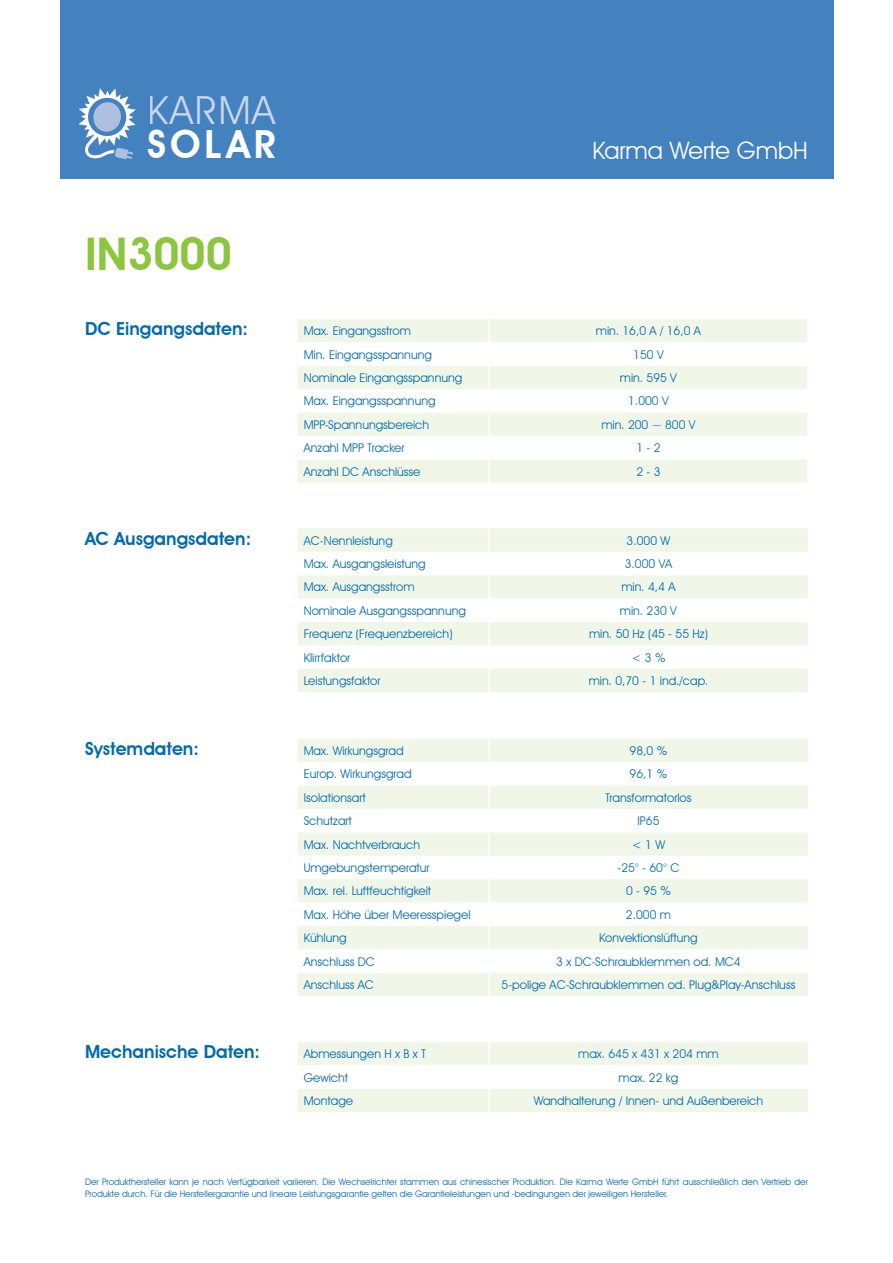
<style>
.page{position:relative;width:893px;height:1263px;background:#fff}
.page>*{position:absolute;margin:0;border:0;box-sizing:border-box;transform-origin:0 0}
.t1{font:600 45px "Avant Garde IT Cby BT";color:#8bc63e}
.t2{font:38.7px "Avant Garde IT Cby BT";letter-spacing:.045em;color:#cad6eb}
.t3{font:600 38.7px "Avant Garde IT Cby BT";letter-spacing:.1em;color:#fff}
.t4{font:24px "Avant Garde IT Cby BT";color:#fff}
.t5{font:600 18px "Avant Garde IT Cby BT";color:#016ab0}
.t6{font:12px "Avant Garde IT Cby BT";color:#016ab0}
.t7{font:9px/12px "Avant Garde IT Cby BT";color:#016ab0}
</style>
<div class="page">
<div style="left:60px;top:0;width:773px;height:179px;background:#4381bf"></div>
<svg style="left:78px;top:88px;width:58px;height:71px"></svg>
<div style="left:298px;top:319px;width:509px;height:164px;background:#f1f7e8"></div>
<svg style="left:298px;top:342px;width:509px;height:117px"></svg>
<hr style="left:488px;top:319px;width:2px;height:23px;background:#fff">
<hr style="left:488px;top:342px;width:2px;height:24px;background:#fff">
<hr style="left:488px;top:366px;width:2px;height:23px;background:#fff">
<hr style="left:488px;top:389px;width:2px;height:23px;background:#fff">
<hr style="left:488px;top:412px;width:2px;height:24px;background:#fff">
<hr style="left:488px;top:436px;width:2px;height:23px;background:#fff">
<hr style="left:488px;top:459px;width:2px;height:24px;background:#fff">
<svg style="left:298px;top:528px;width:510px;height:164px;fill:#f1f7e8"></svg>
<svg style="left:298px;top:552px;width:510px;height:23px"></svg>
<hr style="left:488px;top:528px;width:2px;height:24px;background:#fff">
<hr style="left:488px;top:552px;width:2px;height:23px;background:#fff">
<hr style="left:488px;top:575px;width:2px;height:24px;background:#fff">
<hr style="left:488px;top:599px;width:2px;height:23px;background:#fff">
<hr style="left:488px;top:622px;width:2px;height:23px;background:#fff">
<hr style="left:488px;top:645px;width:2px;height:24px;background:#fff">
<hr style="left:488px;top:669px;width:2px;height:23px;background:#fff">
<div style="left:298px;top:739px;width:510px;height:257px;background:#f1f7e8"></div>
<svg style="left:298px;top:762px;width:510px;height:211px"></svg>
<hr style="left:488px;top:739px;width:2px;height:23px;background:#fff">
<hr style="left:488px;top:762px;width:2px;height:23px;background:#fff">
<hr style="left:488px;top:785px;width:2px;height:24px;background:#fff">
<hr style="left:488px;top:809px;width:2px;height:23px;background:#fff">
<hr style="left:488px;top:832px;width:2px;height:24px;background:#fff">
<hr style="left:488px;top:856px;width:2px;height:23px;background:#fff">
<hr style="left:488px;top:879px;width:2px;height:23px;background:#fff">
<hr style="left:488px;top:902px;width:2px;height:24px;background:#fff">
<hr style="left:488px;top:926px;width:2px;height:23px;background:#fff">
<hr style="left:488px;top:949px;width:2px;height:24px;background:#fff">
<hr style="left:488px;top:973px;width:2px;height:23px;background:#fff">
<svg style="left:298px;top:1042px;width:510px;height:70px"></svg>
<hr style="left:488px;top:1042px;width:2px;height:23px;background:#fff">
<hr style="left:488px;top:1065px;width:2px;height:24px;background:#fff">
<hr style="left:488px;top:1089px;width:2px;height:23px;background:#fff">
<h2 class="t2" style="left:148px;top:87px;width:129px">KARMA</h2>
<h2 class="t3" style="left:148px;top:121px;width:130px">SOLAR</h2>
<h3 class="t4" style="left:592px;top:135px;width:217px">Karma Werte GmbH</h3>
<h1 class="t1" style="left:85px;top:227px;width:148px">IN3000</h1>
<h3 class="t5" style="left:85px;top:318px;width:165px">DC Eingangsdaten:</h3>
<p class="t6" style="left:304px;top:324px;width:109px">Max. Eingangsstrom</p>
<p class="t6" style="left:596px;top:324px;width:107px">min. 16,0 A / 16,0 A</p>
<p class="t6" style="left:304px;top:347px;width:130px">Min. Eingangsspannung</p>
<p class="t6" style="left:633px;top:347px;width:32px">150 V</p>
<p class="t6" style="left:304px;top:370px;width:160px">Nominale Eingangsspannung</p>
<p class="t6" style="left:620px;top:370px;width:58px">min. 595 V</p>
<p class="t6" style="left:304px;top:394px;width:133px">Max. Eingangsspannung</p>
<p class="t6" style="left:628px;top:394px;width:42px">1.000 V</p>
<p class="t6" style="left:304px;top:417px;width:127px">MPP-Spannungsbereich</p>
<p class="t6" style="left:601px;top:417px;width:96px">min. 200 ~ 800 V</p>
<p class="t6" style="left:304px;top:441px;width:102px">Anzahl MPP Tracker</p>
<p class="t6" style="left:636px;top:441px;width:26px">1 - 2</p>
<p class="t6" style="left:304px;top:464px;width:118px">Anzahl DC Anschlüsse</p>
<p class="t6" style="left:636px;top:464px;width:26px">2 - 3</p>
<h3 class="t5" style="left:85px;top:527px;width:168px">AC Ausgangsdaten:</h3>
<p class="t6" style="left:304px;top:533px;width:91px">AC-Nennleistung</p>
<p class="t6" style="left:627px;top:533px;width:45px">3.000 W</p>
<p class="t6" style="left:304px;top:556px;width:123px">Max. Ausgangsleistung</p>
<p class="t6" style="left:625px;top:556px;width:49px">3.000 VA</p>
<p class="t6" style="left:304px;top:580px;width:112px">Max. Ausgangsstrom</p>
<p class="t6" style="left:621px;top:580px;width:56px">min. 4,4 A</p>
<p class="t6" style="left:304px;top:603px;width:164px">Nominale Ausgangsspannung</p>
<p class="t6" style="left:620px;top:603px;width:58px">min. 230 V</p>
<p class="t6" style="left:304px;top:627px;width:150px">Frequenz (Frequenzbereich)</p>
<p class="t6" style="left:589px;top:627px;width:120px">min. 50 Hz (45 - 55 Hz)</p>
<p class="t6" style="left:304px;top:650px;width:48px">Klirrfaktor</p>
<p class="t6" style="left:631px;top:650px;width:36px">&lt; 3 %</p>
<p class="t6" style="left:304px;top:673px;width:78px">Leistungsfaktor</p>
<p class="t6" style="left:589px;top:673px;width:121px">min. 0,70 - 1 ind./cap.</p>
<h3 class="t5" style="left:85px;top:738px;width:115px">Systemdaten:</h3>
<p class="t6" style="left:304px;top:743px;width:102px">Max. Wirkungsgrad</p>
<p class="t6" style="left:630px;top:743px;width:39px">98,0 %</p>
<p class="t6" style="left:304px;top:767px;width:109px">Europ. Wirkungsgrad</p>
<p class="t6" style="left:630px;top:767px;width:39px">96,1 %</p>
<p class="t6" style="left:304px;top:790px;width:64px">Isolationsart</p>
<p class="t6" style="left:605px;top:790px;width:88px">Transformatorlos</p>
<p class="t6" style="left:304px;top:814px;width:50px">Schutzart</p>
<p class="t6" style="left:637px;top:814px;width:24px">IP65</p>
<p class="t6" style="left:304px;top:837px;width:118px">Max. Nachtverbrauch</p>
<p class="t6" style="left:632px;top:837px;width:35px">&lt; 1 W</p>
<p class="t6" style="left:304px;top:860px;width:127px">Umgebungstemperatur</p>
<p class="t6" style="left:617px;top:860px;width:63px">-25° - 60° C</p>
<p class="t6" style="left:304px;top:884px;width:129px">Max. rel. Luftfeuchtigkeit</p>
<p class="t6" style="left:626px;top:884px;width:46px">0 - 95 %</p>
<p class="t6" style="left:304px;top:907px;width:168px">Max. Höhe über Meeresspiegel</p>
<p class="t6" style="left:626px;top:907px;width:47px">2.000 m</p>
<p class="t6" style="left:304px;top:931px;width:44px">Kühlung</p>
<p class="t6" style="left:599px;top:931px;width:100px">Konvektionslüftung</p>
<p class="t6" style="left:304px;top:954px;width:73px">Anschluss DC</p>
<p class="t6" style="left:556px;top:954px;width:186px">3 x DC-Schraubklemmen od. MC4</p>
<p class="t6" style="left:304px;top:977px;width:72px">Anschluss AC</p>
<p class="t6" style="left:502px;top:977px;width:295px">5-polige AC-Schraubklemmen od. Plug&amp;Play-Anschluss</p>
<h3 class="t5" style="left:85px;top:1041px;width:177px">Mechanische Daten:</h3>
<p class="t6" style="left:304px;top:1046px;width:124px">Abmessungen H x B x T</p>
<p class="t6" style="left:578px;top:1046px;width:142px">max. 645 x 431 x 204 mm</p>
<p class="t6" style="left:304px;top:1070px;width:46px">Gewicht</p>
<p class="t6" style="left:619px;top:1070px;width:61px">max. 22 kg</p>
<p class="t6" style="left:304px;top:1093px;width:51px">Montage</p>
<p class="t6" style="left:534px;top:1093px;width:231px">Wandhalterung / Innen- und Außenbereich</p>
<p class="t7" style="left:85px;top:1175px;width:724px">Der Produkthersteller kann je nach Verfügbarkeit variieren. Die Wechselrichter stammen aus chinesischer Produktion. Die Karma Werte GmbH führt ausschließlich den Vertrieb der<br>Produkte durch. Für die Herstellergarantie und lineare Leistungsgarantie gelten die Garantieleistungen und -bedingungen der jeweiligen Hersteller.</p>
</div>
